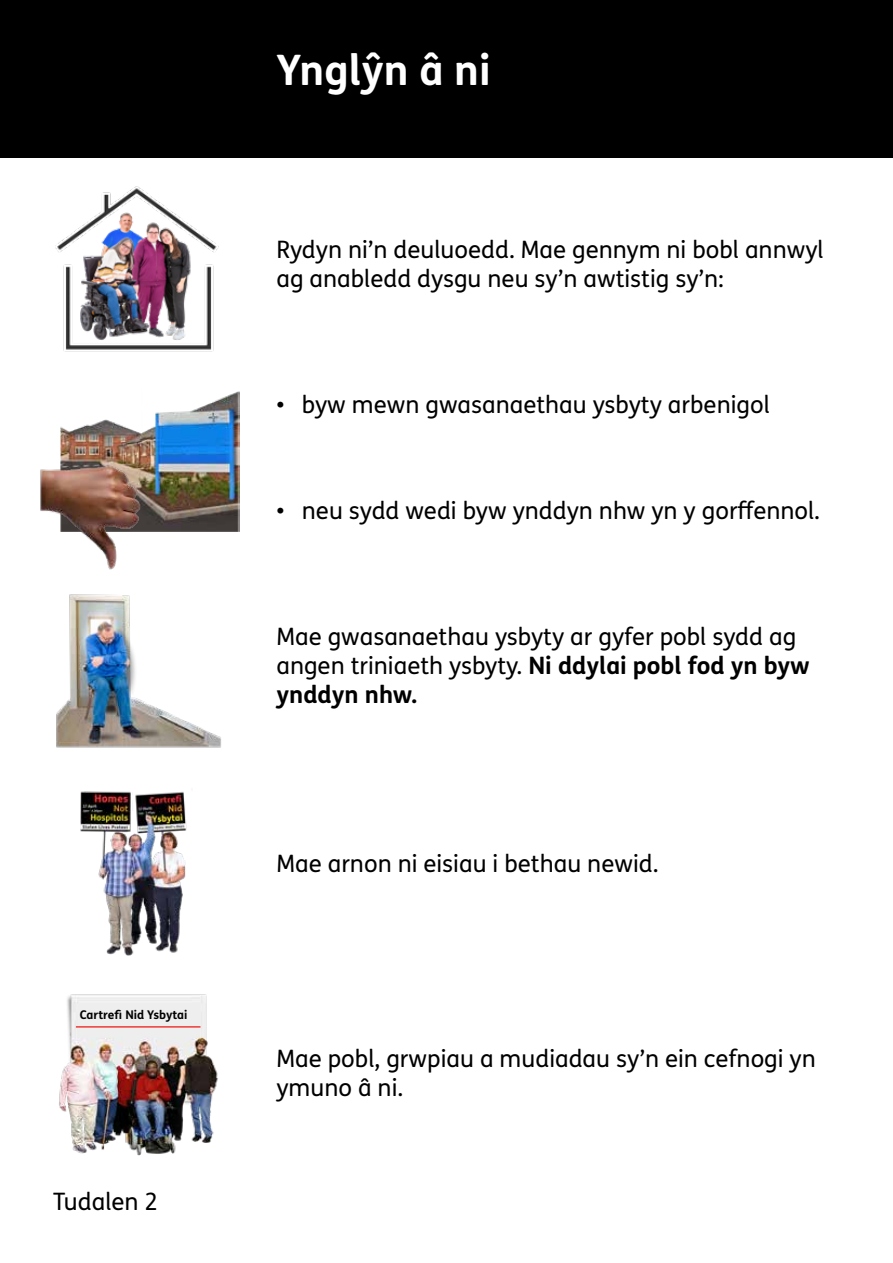
<style>
.page{position:relative;width:893px;height:1263px;background:#fff}
.page>*{position:absolute;margin:0;border:0;box-sizing:border-box;transform-origin:0 0}
.t1{font:700 42px "FS Me Pro";color:#fff}
.Bodytext{font:24px/28.8px "FS Me Pro";color:#000}
.t2{font:700 12px "FS Me Pro";color:#000}
.s1{font-weight:700}
</style>
<div class="page">
<img style="left:80px;top:791px;width:107px;height:165px">
<img style="left:55px;top:186px;width:164px;height:166px">
<img style="left:61px;top:391px;width:178px;height:140px">
<img style="left:40px;top:464px;width:104px;height:106px">
<img style="left:59px;top:994px;width:159px;height:162px">
<hr style="left:76px;top:1026px;width:124px;height:2px;background:#ef3937">
<img style="left:56px;top:594px;width:165px;height:154px">
<div style="left:0;top:0;width:893px;height:157px;background:#000"></div>
<p class="t2" style="left:80px;top:1005px;width:109px">Cartrefi Nid Ysbytai</p>
<p class="Bodytext" style="left:53px;top:1186px;width:107px">Tudalen 2</p>
<h2 class="t1" style="left:276px;top:37px;width:216px">Ynglŷn â ni</h2>
<p class="Bodytext" style="left:276px;top:235px;width:549px">Rydyn ni’n deuluoedd. Mae gennym ni bobl annwyl ag anabledd dysgu neu sy’n awtistig sy’n:</p>
<p class="Bodytext" style="left:276px;top:390px;width:495px">• byw mewn gwasanaethau ysbyty arbenigol</p>
<p class="Bodytext" style="left:276px;top:495px;width:545px">• neu sydd wedi byw ynddyn nhw yn y gorffennol.</p>
<p class="Bodytext" style="left:276px;top:622px;width:534px">Mae gwasanaethau ysbyty ar gyfer pobl sydd ag angen triniaeth ysbyty. <span class="s1">Ni ddylai pobl fod yn byw ynddyn nhw.</span></p>
<p class="Bodytext" style="left:276px;top:849px;width:384px">Mae arnon ni eisiau i bethau newid.</p>
<p class="Bodytext" style="left:276px;top:1043px;width:541px">Mae pobl, grwpiau a mudiadau sy’n ein cefnogi yn ymuno â ni.</p>
</div>
